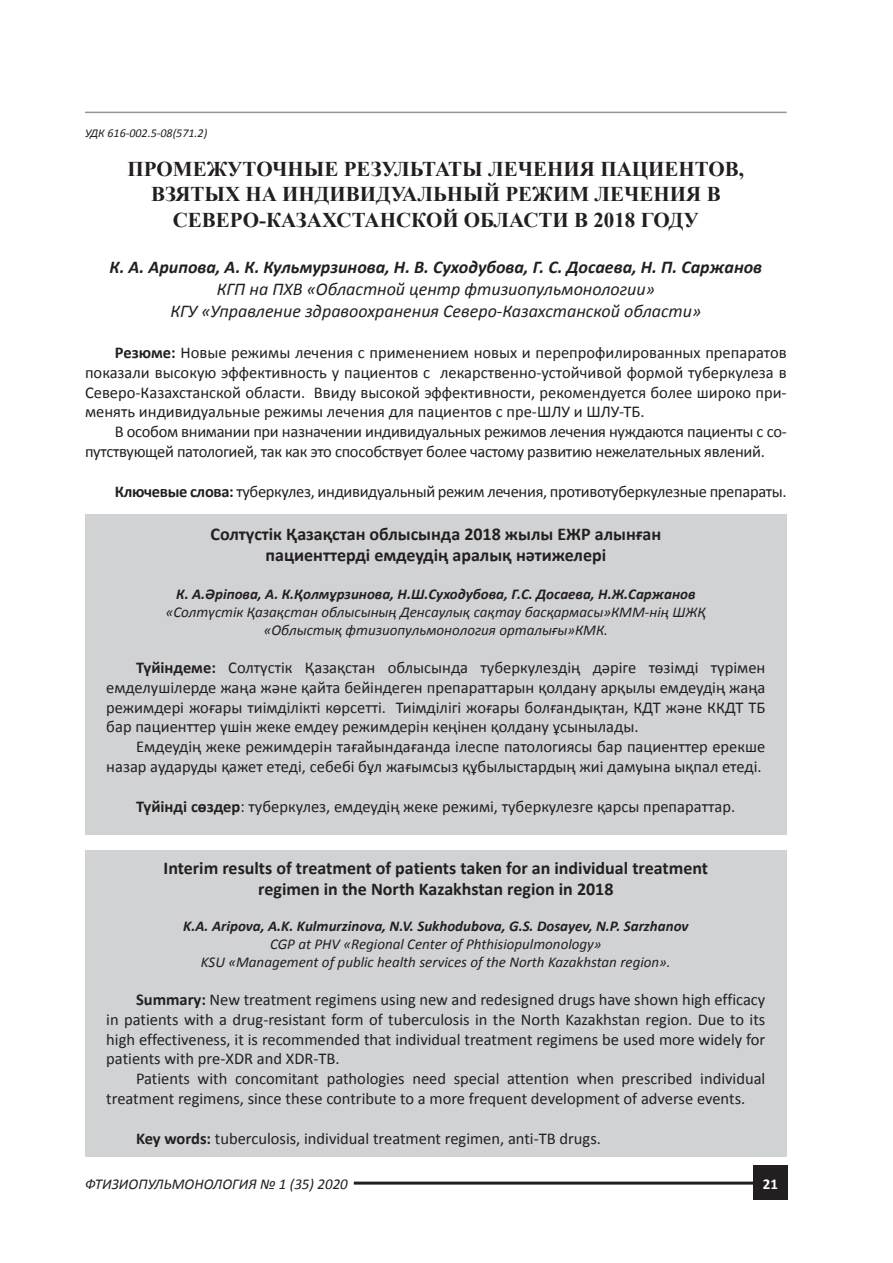
<style>
.page{position:relative;width:893px;height:1263px;background:#fff}
.page>*{position:absolute;margin:0;border:0;box-sizing:border-box;transform-origin:0 0}
.t1{font:700 21px/25.2px "Times New Roman";color:#231f20;text-align:center}
.t2{font:700 18px/21.6px "Calibri";color:#231f20;text-align:center}
.t3{font:italic 18px/21.6px "Calibri";color:#231f20;text-align:center}
.t4{font:italic 700 18px "Calibri";color:#231f20}
.t5{font:16.5px/19.8px "Calibri";color:#231f20;text-align:justify}
.t6{font:16.5px/19.8px "Calibri";color:#1f2020;text-align:justify}
.t7{font:16.5px/19.8px "Calibri";letter-spacing:-.02em;color:#231f20}
.t8{font:italic 15px/18px "Calibri";color:#231f20;text-align:center}
.t9{font:italic 700 15px "Calibri";color:#231f20}
.t10{font:700 15px "Calibri";color:#fff}
.t11{font:italic 12px "Calibri";color:#231f20}
.s1{font-weight:700}
</style>
<div class="page">
<hr style="left:85px;top:112px;width:702px;height:1px;background:#939598">
<div style="left:753px;top:1166px;width:34px;height:34px;background:#231f20"></div>
<hr style="left:354px;top:1181px;width:399px;height:3px;background:#231f20">
<div style="left:85px;top:514px;width:702px;height:320px;background:#d1d2d4"></div>
<div style="left:85px;top:850px;width:702px;height:307px;background:#d1d2d4"></div>
<p class="t11" style="left:85px;top:124px;width:124px">УДК 616-002.5-08(571.2)</p>
<p class="t1" style="left:128px;top:156px;width:618px">ПРОМЕЖУТОЧНЫЕ РЕЗУЛЬТАТЫ ЛЕЧЕНИЯ ПАЦИЕНТОВ,<br>ВЗЯТЫХ НА ИНДИВИДУАЛЬНЫЙ РЕЖИМ ЛЕЧЕНИЯ В<br>СЕВЕРО-КАЗАХСТАНСКОЙ ОБЛАСТИ В 2018 ГОДУ</p>
<p class="t4" style="left:110px;top:256px;width:654px">К. А. Арипова, А. К. Кульмурзинова, Н. В. Суходубова, Г. С. Досаева, Н. П. Саржанов</p>
<p class="t3" style="left:170px;top:278px;width:532px">КГП на ПХВ «Областной центр фтизиопульмонологии»<br>КГУ «Управление здравоохранения Северо-Казахстанской области»</p>
<p class="t5" style="left:85px;top:343px;width:703px;text-indent:30px"><span class="s1">Резюме:</span> Новые режимы лечения с применением новых и перепрофилированных препаратов показали высокую эффективность у пациентов с лекарственно-устойчивой формой туберкулеза в Северо-Казахстанской области. Ввиду высокой эффективности, рекомендуется более широко при&shy;менять индивидуальные режимы лечения для пациентов с пре-ШЛУ и ШЛУ-ТБ.</p>
<p class="t7" style="left:85px;top:422px;width:703px;text-indent:30px">В особом внимании при назначении индивидуальных режимов лечения нуждаются пациенты с со&shy;путствующей патологией, так как это способствует более частому развитию нежелательных явлений.</p>
<p class="t7" style="left:115px;top:481px;width:673px"><span class="s1">Ключевые слова:</span> туберкулез, индивидуальный режим лечения, противотуберкулезные препараты.</p>
<p class="t2" style="left:210px;top:523px;width:452px">Солтүстік Қазақстан облысында 2018 жылы ЕЖР алынған пациенттерді емдеудің аралық нәтижелері</p>
<p class="t9" style="left:176px;top:585px;width:521px">К. А.Әріпова, А. К.Қолмұрзинова, Н.Ш.Суходубова, Г.С. Досаева, Н.Ж.Саржанов</p>
<p class="t8" style="left:166px;top:603px;width:542px">«Солтүстік Қазақстан облысының Денсаулық сақтау басқармасы»КММ-нің ШЖҚ «Облыстық фтизиопульмонология орталығы»КМК.</p>
<p class="t5" style="left:106px;top:658px;width:661px;text-indent:30px"><span class="s1">Түйіндеме:</span> Солтүстік Қазақстан облысында туберкулездің дәріге төзімді түрімен емделушілерде жаңа және қайта бейіндеген препараттарын қолдану арқылы емдеудің жаңа режимдері жоғары тиімділікті көрсетті. Тиімділігі жоғары болғандықтан, КДТ және ККДТ ТБ бар пациенттер үшін жеке емдеу режимдерін кеңінен қолдану ұсынылады.</p>
<p class="t5" style="left:106px;top:737px;width:661px;text-align:right">Емдеудің жеке режимдерін тағайындағанда ілеспе патологиясы бар пациенттер ерекше назар аударуды қажет етеді, себебі бұл жағымсыз құбылыстардың жиі дамуына ықпал етеді.</p>
<p class="t5" style="left:136px;top:796px;width:601px"><span class="s1">Түйінді сөздер</span>: туберкулез, емдеудің жеке режимі, туберкулезге қарсы препараттар.</p>
<p class="t2" style="left:164px;top:857px;width:546px">Interim results of treatment of patients taken for an individual treatment regimen in the North Kazakhstan region in 2018</p>
<p class="t9" style="left:183px;top:917px;width:507px">K.A. Aripova, A.K. Kulmurzinova, N.V. Sukhodubova, G.S. Dosayev, N.P. Sarzhanov</p>
<p class="t8" style="left:201px;top:935px;width:471px">CGP at PHV «Regional Center of Phthisiopulmonology»<br>KSU «Management of public health services of the North Kazakhstan region».</p>
<p class="t6" style="left:106px;top:990px;width:661px;text-indent:30px"><span class="s1">Summary:</span> New treatment regimens using new and redesigned drugs have shown high efficacy in patients with a drug-resistant form of tuberculosis in the North Kazakhstan region. Due to its high effectiveness, it is recommended that individual treatment regimens be used more widely for patients with pre-XDR and XDR-TB.</p>
<p class="t5" style="left:106px;top:1069px;width:660px;text-indent:30px">Patients with concomitant pathologies need special attention when prescribed individual treatment regimens, since these contribute to a more frequent development of adverse events.</p>
<p class="t5" style="left:136px;top:1128px;width:466px"><span class="s1">Key words:</span> tuberculosis, individual treatment regimen, anti-TB drugs.</p>
<p class="t8" style="left:85px;top:1174px;width:264px">ФТИЗИОПУЛЬМОНОЛОГИЯ № 1 (35) 2020</p>
<p class="t10" style="left:763px;top:1175px;width:17px">21</p>
</div>
